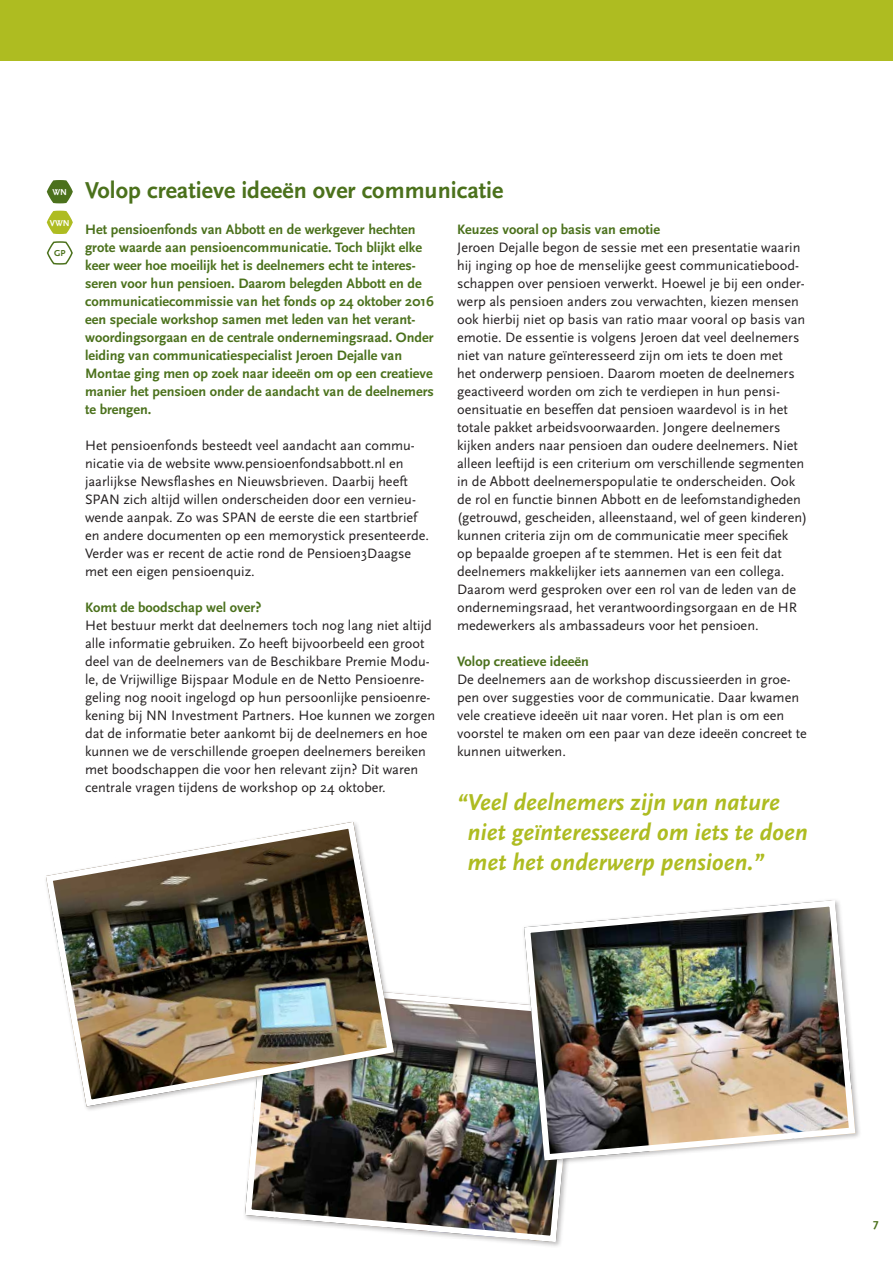
<style>
.page{position:relative;width:893px;height:1263px;background:#fff}
.page>*{position:absolute;margin:0;border:0;box-sizing:border-box;transform-origin:0 0}
.t1{font:italic 700 24px/30px "Scala Sans";color:#aebc21}
.t2{font:700 24px "Scala Sans";color:#4b711c}
.t3{font:14.25px/18px "Scala Sans";color:#231f20}
.t4{font:700 14.25px/18px "Scala Sans";color:#4b711c}
.t5{font:700 12px "Scala Sans";color:#4b711c}
.t6{font:700 9px "Scala Sans";color:#fff}
.t7{font:700 9px "Scala Sans";color:#4b711c}
</style>
<div class="page">
<div style="left:0;top:0;width:893px;height:73px;background:#aebc21"></div>
<div style="left:0;top:62px;width:893px;height:90px;background:#fff"></div>
<img style="left:245px;top:993px;width:322px;height:252px">
<svg style="left:47px;top:180px;width:26px;height:23px"></svg>
<svg style="left:47px;top:211px;width:26px;height:23px"></svg>
<svg style="left:46px;top:241px;width:27px;height:24px"></svg>
<img style="left:46px;top:822px;width:351px;height:288px">
<img style="left:521px;top:900px;width:337px;height:264px">
<p class="t6" style="left:53px;top:187px;width:16px">WN</p>
<p class="t6" style="left:50px;top:218px;width:21px">VWN</p>
<p class="t7" style="left:54px;top:248px;width:13px">GP</p>
<h1 class="t2" style="left:85px;top:177px;width:420px">Volop creatieve ideeën over communicatie</h1>
<p class="t4" style="left:85px;top:221px;width:350px">Het pensioenfonds van Abbott en de werkgever hechten grote waarde aan pensioencommunicatie. Toch blijkt elke keer weer hoe moeilijk het is deelnemers echt te interes&shy;seren voor hun pensioen. Daarom belegden Abbott en de communicatiecommissie van het fonds op 24 oktober 2016 een speciale workshop samen met leden van het verant&shy;woordingsorgaan en de centrale ondernemingsraad. Onder leiding van communicatiespecialist Jeroen Dejalle van Montae ging men op zoek naar ideeën om op een creatieve manier het pensioen onder de aandacht van de deelnemers te brengen.</p>
<p class="t3" style="left:85px;top:437px;width:346px">Het pensioenfonds besteedt veel aandacht aan commu&shy;nicatie via de website www.pensioenfondsabbott.nl en jaarlijkse Newsflashes en Nieuwsbrieven. Daarbij heeft SPAN zich altijd willen onderscheiden door een vernieu&shy;wende aanpak. Zo was SPAN de eerste die een startbrief en andere documenten op een memorystick presenteerde.<br>Verder was er recent de actie rond de Pensioen3Daagse met een eigen pensioenquiz.</p>
<p class="t4" style="left:85px;top:599px;width:178px">Komt de boodschap wel over?</p>
<p class="t3" style="left:85px;top:617px;width:352px">Het bestuur merkt dat deelnemers toch nog lang niet altijd alle informatie gebruiken. Zo heeft bijvoorbeeld een groot deel van de deelnemers van de Beschikbare Premie Modu&shy;le, de Vrijwillige Bijspaar Module en de Netto Pensioenre&shy;geling nog nooit ingelogd op hun persoonlijke pensioenre&shy;kening bij NN Investment Partners. Hoe kunnen we zorgen dat de informatie beter aankomt bij de deelnemers en hoe kunnen we de verschillende groepen deelnemers bereiken met boodschappen die voor hen relevant zijn? Dit waren centrale vragen tijdens de workshop op 24 oktober.</p>
<p class="t4" style="left:457px;top:221px;width:204px">Keuzes vooral op basis van emotie</p>
<p class="t3" style="left:457px;top:239px;width:352px">Jeroen Dejalle begon de sessie met een presentatie waarin hij inging op hoe de menselijke geest communicatiebood&shy;schappen over pensioen verwerkt. Hoewel je bij een onder&shy;werp als pensioen anders zou verwachten, kiezen mensen ook hierbij niet op basis van ratio maar vooral op basis van emotie. De essentie is volgens Jeroen dat veel deelnemers niet van nature geïnteresseerd zijn om iets te doen met<br>het onderwerp pensioen. Daarom moeten de deelnemers geactiveerd worden om zich te verdiepen in hun pensi&shy;oensituatie en beseffen dat pensioen waardevol is in het totale pakket arbeidsvoorwaarden. Jongere deelnemers kijken anders naar pensioen dan oudere deelnemers. Niet alleen leeftijd is een criterium om verschillende segmenten in de Abbott deelnemerspopulatie te onderscheiden. Ook de rol en functie binnen Abbott en de leefomstandigheden (getrouwd, gescheiden, alleenstaand, wel of geen kinderen) kunnen criteria zijn om de communicatie meer specifiek<br>op bepaalde groepen af te stemmen. Het is een feit dat deelnemers makkelijker iets aannemen van een collega.<br>Daarom werd gesproken over een rol van de leden van de ondernemingsraad, het verantwoordingsorgaan en de HR medewerkers als ambassadeurs voor het pensioen.</p>
<p class="t4" style="left:457px;top:653px;width:133px">Volop creatieve ideeën</p>
<p class="t3" style="left:457px;top:671px;width:351px">De deelnemers aan de workshop discussieerden in groe&shy;pen over suggesties voor de communicatie. Daar kwamen vele creatieve ideeën uit naar voren. Het plan is om een voorstel te maken om een paar van deze ideeën concreet te kunnen uitwerken.</p>
<h1 class="t1" style="left:468px;top:787px;width:342px;text-indent:-10px">“Veel deelnemers zijn van nature niet geïnteresseerd om iets te doen met het onderwerp pensioen.”</h1>
<p class="t5" style="left:873px;top:1217px;width:7px">7</p>
</div>
